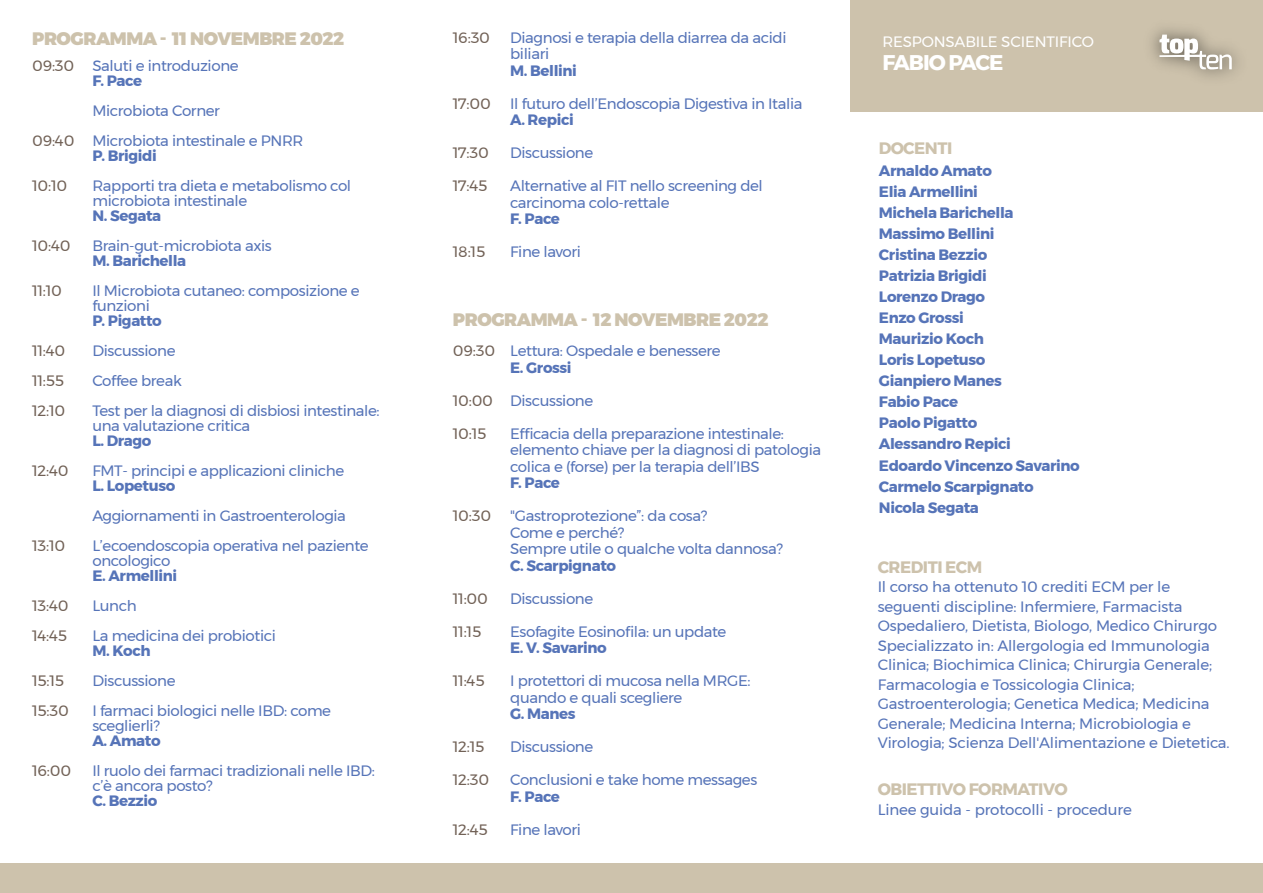
<style>
.page{position:relative;width:1263px;height:893px;background:#fff}
.page>*{position:absolute;margin:0;border:0;box-sizing:border-box;transform-origin:0 0}
.t1{font:700 21.15px "Montserrat";letter-spacing:-.05em;color:#fff}
.t2{font:900 18px "Montserrat";letter-spacing:-.025em;color:#cdc2ac}
.t3{font:700 16.5px "Montserrat";letter-spacing:-.03em;color:#cdc2ac}
.t4{font:15px/19.5px "Montserrat";letter-spacing:-.025em;color:#5674b8}
.t5{font:700 15px/21px "Montserrat";letter-spacing:-.025em;color:#5674b8}
.t6{font:15px/30px "Montserrat";letter-spacing:-.01em;color:#716156}
.t7{font:15px "Montserrat";letter-spacing:-.01em;color:#fff}
</style>
<div class="page">
<div style="left:0;top:863px;width:1263px;height:30px;background:#cdc2ac"></div>
<div style="left:851px;top:0;width:412px;height:112px;background:#cdc2ac"></div>
<img style="left:1151px;top:28px;width:87px;height:50px">
<svg style="left:1159px;top:35px;width:73px;height:34px"></svg>
<p class="t4" style="left:510px;top:29px;width:278px;line-height:16.5px">Diagnosi e terapia della diarrea da acidi biliari</p>
<p class="t5" style="left:510px;top:60px;width:68px">M. Bellini</p>
<p class="t4" style="left:510px;top:93px;width:294px">Il futuro dell’Endoscopia Digestiva in Italia</p>
<p class="t5" style="left:510px;top:109px;width:65px">A. Repici</p>
<p class="t4" style="left:510px;top:136px;width:254px;line-height:33px">Discussione<br>Alternative al FIT nello screening del</p>
<p class="t4" style="left:510px;top:192px;width:161px">carcinoma colo-rettale</p>
<p class="t5" style="left:510px;top:208px;width:51px">F. Pace</p>
<p class="t4" style="left:510px;top:242px;width:72px">Fine lavori</p>
<p class="t2" style="left:32px;top:24px;width:314px">PROGRAMMA - 11 NOVEMBRE 2022</p>
<p class="t6" style="left:453px;top:22px;width:39px">16:30</p>
<p class="t4" style="left:92px;top:55px;width:148px">Saluti e introduzione</p>
<p class="t5" style="left:92px;top:70px;width:51px">F. Pace</p>
<p class="t4" style="left:92px;top:95px;width:213px;line-height:30px">Microbiota Corner<br>Microbiota intestinale e PNRR</p>
<p class="t5" style="left:92px;top:145px;width:66px">P. Brigidi</p>
<p class="t4" style="left:92px;top:178px;width:260px;line-height:15px">Rapporti tra dieta e metabolismo col microbiota intestinale</p>
<p class="t5" style="left:92px;top:205px;width:70px">N. Segata</p>
<p class="t4" style="left:92px;top:235px;width:181px">Brain-gut-microbiota axis</p>
<p class="t5" style="left:92px;top:250px;width:95px">M. Barichella</p>
<p class="t4" style="left:92px;top:283px;width:269px;line-height:15px">Il Microbiota cutaneo: composizione e funzioni</p>
<p class="t5" style="left:92px;top:310px;width:71px">P. Pigatto</p>
<p class="t4" style="left:92px;top:335px;width:289px;line-height:30px">Discussione<br>Coffee break<br>Test per la diagnosi di disbiosi intestinale:</p>
<p class="t4" style="left:92px;top:415px;width:159px">una valutazione critica</p>
<p class="t5" style="left:92px;top:430px;width:60px">L. Drago</p>
<p class="t4" style="left:92px;top:460px;width:253px">FMT- principi e applicazioni cliniche</p>
<p class="t5" style="left:92px;top:475px;width:84px">L. Lopetuso</p>
<p class="t4" style="left:92px;top:500px;width:278px;line-height:30px">Aggiornamenti in Gastroenterologia<br>L’ecoendoscopia operativa nel paziente</p>
<p class="t4" style="left:92px;top:550px;width:79px">oncologico</p>
<p class="t5" style="left:92px;top:565px;width:86px">E. Armellini</p>
<p class="t4" style="left:92px;top:590px;width:185px;line-height:30px">Lunch<br>La medicina dei probiotici</p>
<p class="t5" style="left:92px;top:640px;width:60px">M. Koch</p>
<p class="t4" style="left:92px;top:665px;width:240px;line-height:30px">Discussione<br>I farmaci biologici nelle IBD: come</p>
<p class="t4" style="left:92px;top:715px;width:69px">sceglierli?</p>
<p class="t5" style="left:92px;top:730px;width:70px">A. Amato</p>
<p class="t4" style="left:92px;top:763px;width:284px;line-height:15px">Il ruolo dei farmaci tradizionali nelle IBD: c’è ancora posto?</p>
<p class="t5" style="left:92px;top:790px;width:67px">C. Bezzio</p>
<p class="t6" style="left:32px;top:50px;width:44px">09:30</p>
<p class="t6" style="left:453px;top:88px;width:39px">17:00</p>
<p class="t6" style="left:453px;top:138px;width:37px">17:30</p>
<p class="t6" style="left:453px;top:171px;width:36px">17:45</p>
<p class="t6" style="left:32px;top:125px;width:44px">09:40</p>
<p class="t6" style="left:32px;top:170px;width:36px">10:10</p>
<p class="t6" style="left:32px;top:230px;width:40px">10:40</p>
<p class="t6" style="left:32px;top:275px;width:31px">11:10</p>
<p class="t6" style="left:453px;top:237px;width:34px">18:15</p>
<p class="t2" style="left:453px;top:305px;width:317px">PROGRAMMA - 12 NOVEMBRE 2022</p>
<p class="t4" style="left:510px;top:341px;width:212px">Lettura: Ospedale e benessere</p>
<p class="t5" style="left:510px;top:357px;width:63px">E. Grossi</p>
<p class="t4" style="left:510px;top:390px;width:85px">Discussione</p>
<p class="t4" style="left:510px;top:425px;width:312px;line-height:16.5px">Efficacia della preparazione intestinale: elemento chiave per la diagnosi di patologia colica e (forse) per la terapia dell’IBS</p>
<p class="t5" style="left:510px;top:472px;width:51px">F. Pace</p>
<p class="t4" style="left:510px;top:507px;width:274px;line-height:16.5px">"Gastroprotezione”: da cosa?<br>Come e perché?<br>Sempre utile o qualche volta dannosa?</p>
<p class="t5" style="left:510px;top:555px;width:107px">C. Scarpignato</p>
<p class="t4" style="left:510px;top:588px;width:85px">Discussione</p>
<p class="t4" style="left:510px;top:621px;width:218px">Esofagite Eosinofila: un update</p>
<p class="t5" style="left:510px;top:637px;width:98px">E. V. Savarino</p>
<p class="t4" style="left:510px;top:672px;width:242px;line-height:16.5px">I protettori di mucosa nella MRGE: quando e quali scegliere</p>
<p class="t5" style="left:510px;top:703px;width:67px">G. Manes</p>
<p class="t4" style="left:510px;top:737px;width:85px">Discussione</p>
<p class="t4" style="left:510px;top:770px;width:249px">Conclusioni e take home messages</p>
<p class="t5" style="left:510px;top:786px;width:51px">F. Pace</p>
<p class="t4" style="left:510px;top:819px;width:72px">Fine lavori</p>
<p class="t6" style="left:32px;top:335px;width:35px;text-align:justify">11:40<br>11:55<br>12:10</p>
<p class="t6" style="left:453px;top:336px;width:44px">09:30</p>
<p class="t6" style="left:453px;top:385px;width:42px">10:00</p>
<p class="t6" style="left:453px;top:418px;width:35px">10:15</p>
<p class="t6" style="left:32px;top:455px;width:38px">12:40</p>
<p class="t6" style="left:453px;top:501px;width:40px">10:30</p>
<p class="t6" style="left:32px;top:530px;width:35px">13:10</p>
<p class="t6" style="left:453px;top:583px;width:36px">11:00</p>
<p class="t6" style="left:453px;top:616px;width:30px">11:15</p>
<p class="t6" style="left:453px;top:666px;width:33px">11:45</p>
<p class="t6" style="left:32px;top:590px;width:38px">13:40<br>14:45</p>
<p class="t6" style="left:32px;top:665px;width:38px">15:15<br>15:30</p>
<p class="t6" style="left:453px;top:732px;width:33px">12:15</p>
<p class="t6" style="left:453px;top:765px;width:38px">12:30</p>
<p class="t6" style="left:453px;top:814px;width:36px">12:45</p>
<p class="t6" style="left:32px;top:755px;width:40px">16:00</p>
<p class="t7" style="left:882px;top:30px;width:213px">RESPONSABILE SCIENTIFICO</p>
<h1 class="t1" style="left:882px;top:46px;width:123px">FABIO PACE</h1>
<p class="t3" style="left:879px;top:135px;width:75px">DOCENTI</p>
<p class="t5" style="left:879px;top:161px;width:202px">Arnaldo Amato<br>Elia Armellini<br>Michela Barichella<br>Massimo Bellini<br>Cristina Bezzio<br>Patrizia Brigidi<br>Lorenzo Drago<br>Enzo Grossi<br>Maurizio Koch<br>Loris Lopetuso<br>Gianpiero Manes<br>Fabio Pace<br>Paolo Pigatto<br>Alessandro Repici<br>Edoardo Vincenzo Savarino<br>Carmelo Scarpignato<br>Nicola Segata</p>
<p class="t3" style="left:878px;top:553px;width:106px">CREDITI ECM</p>
<p class="t4" style="left:878px;top:577px;width:353px">Il corso ha ottenuto 10 crediti ECM per le seguenti discipline: Infermiere, Farmacista Ospedaliero, Dietista, Biologo, Medico Chirurgo Specializzato in: Allergologia ed Immunologia Clinica; Biochimica Clinica; Chirurgia Generale; Farmacologia e Tossicologia Clinica; Gastroenterologia; Genetica Medica; Medicina Generale; Medicina Interna; Microbiologia e Virologia; Scienza Dell'Alimentazione e Dietetica.</p>
<p class="t3" style="left:878px;top:776px;width:192px">OBIETTIVO FORMATIVO</p>
<p class="t4" style="left:878px;top:799px;width:256px">Linee guida - protocolli - procedure</p>
</div>
